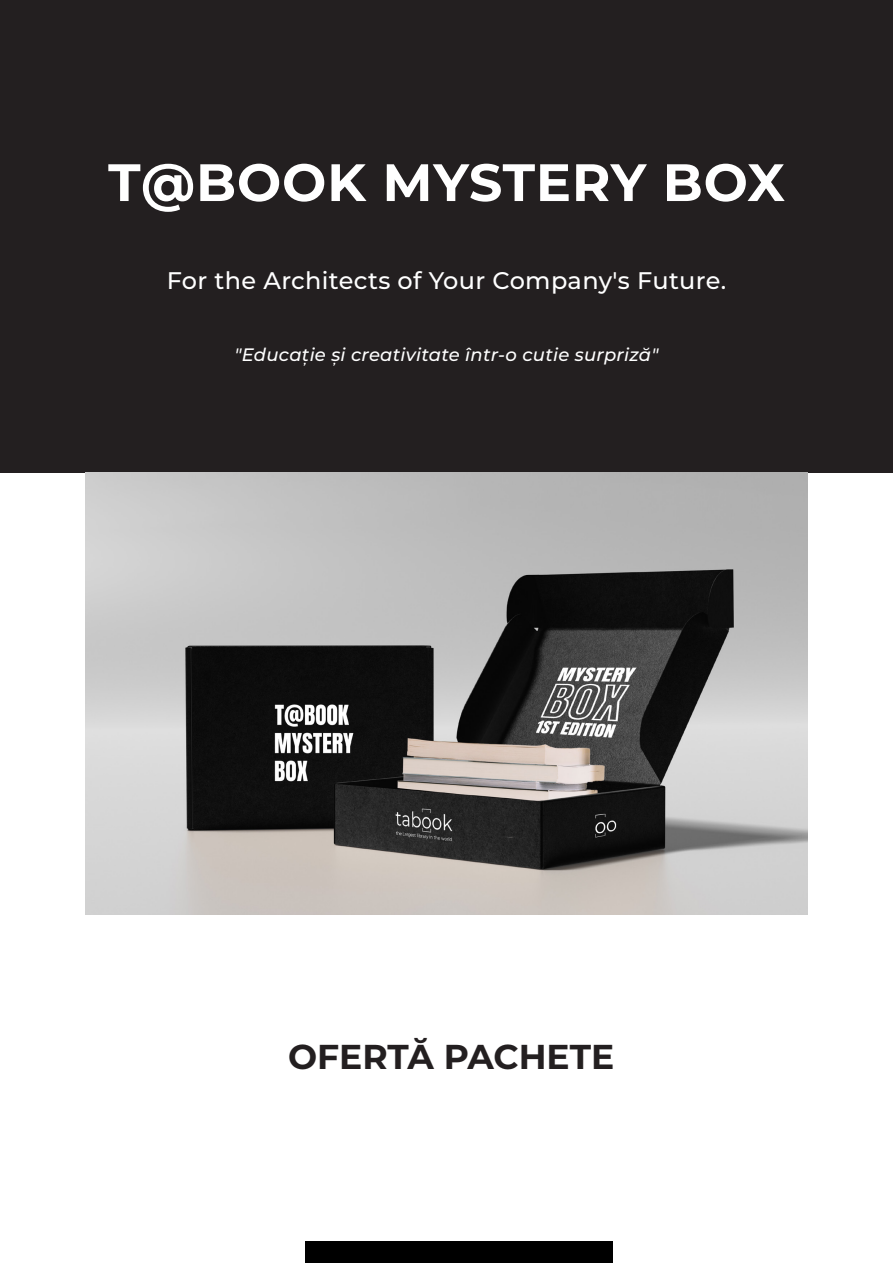
<style>
.page{position:relative;width:893px;height:1263px;background:#fff}
.page>*{position:absolute;margin:0;border:0;box-sizing:border-box;transform-origin:0 0}
.t1{font:700 52.5px "Montserrat";letter-spacing:.015em;color:#fff}
.Body_Text{font:700 34.5px "Montserrat";color:#231f20}
.Body_Text_Centre{font:500 24px "Montserrat";letter-spacing:.015em;color:#fff}
.Body_Text_Centre-2{font:italic 500 18px "Montserrat";letter-spacing:.015em;color:#fff}
</style>
<div class="page">
<div style="left:0;top:0;width:893px;height:472px;background:#231f20"></div>
<img style="left:85px;top:472px;width:723px;height:442px">
<div style="left:305px;top:1242px;width:308px;height:21px;background:#000"></div>
<p class="t1" style="left:108px;top:145px;width:678px">T@BOOK MYSTERY BOX</p>
<p class="Body_Text_Centre" style="left:167px;top:264px;width:561px">For the Architects of Your Company's Future.</p>
<p class="Body_Text_Centre-2" style="left:234px;top:342px;width:426px">"Educație și creativitate într-o cutie surpriză"</p>
<p class="Body_Text" style="left:288px;top:1032px;width:328px">OFERTĂ PACHETE</p>
</div>
